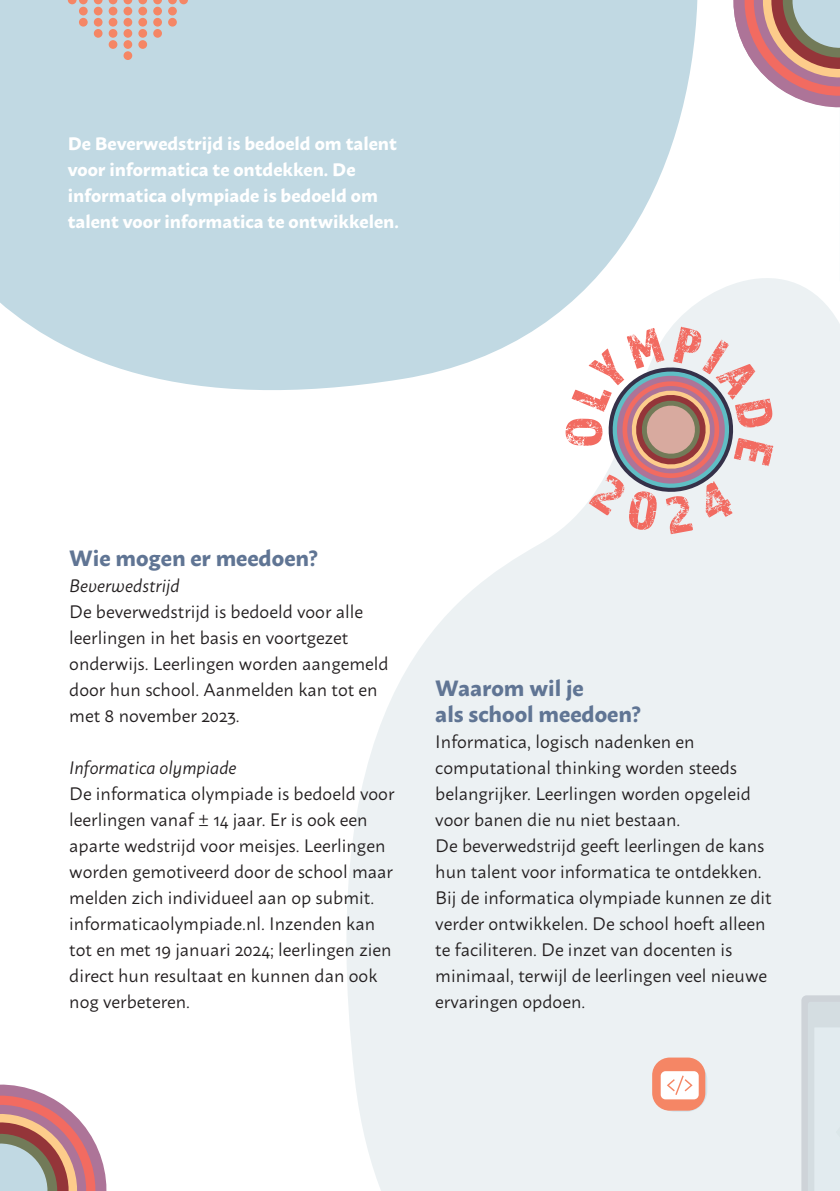
<style>
.page{position:relative;width:840px;height:1191px;background:#fff}
.page>*{position:absolute;margin:0;border:0;box-sizing:border-box;transform-origin:0 0}
.t1{font:51.8px "Almaq Rough";color:#f26b61}
.Tussenkoppen{font:700 22px/26px "Macho";color:#607594}
.Platte_tekst{font:18px/26px "Macho";color:#231f20}
.Inleiding{font:700 18px/26px "Macho";color:#fff}
.Platte_tekst-2{font:italic 18px "Macho";color:#231f20}
</style>
<div class="page">
<svg style="left:346px;top:521px;width:493px;height:670px;background:#edf1f3"></svg>
<div style="left:0;top:0;width:571px;height:390px;background:#c1d9e3"></div>
<svg style="left:0;top:1084px;width:107px;height:107px"></svg>
<svg style="left:109px;top:0;width:8px;height:4px"></svg>
<svg style="left:94px;top:0;width:8px;height:4px"></svg>
<svg style="left:68px;top:0;width:20px;height:4px"></svg>
<svg style="left:138px;top:0;width:9px;height:4px"></svg>
<svg style="left:123px;top:0;width:9px;height:4px"></svg>
<svg style="left:153px;top:0;width:9px;height:4px"></svg>
<div style="left:109px;top:7px;width:8px;height:8px;background:#f58665;border-radius:50%"></div>
<div style="left:94px;top:7px;width:8px;height:8px;background:#f58665;border-radius:50%"></div>
<div style="left:79px;top:7px;width:9px;height:8px;background:#f58665;border-radius:50%"></div>
<div style="left:138px;top:7px;width:9px;height:8px;background:#f58665;border-radius:50%"></div>
<div style="left:123px;top:7px;width:9px;height:8px;background:#f58665;border-radius:50%"></div>
<div style="left:153px;top:7px;width:9px;height:8px;background:#f58665;border-radius:50%"></div>
<div style="left:168px;top:7px;width:9px;height:8px;background:#f58665;border-radius:50%"></div>
<svg style="left:168px;top:0;width:20px;height:4px"></svg>
<div style="left:109px;top:18px;width:8px;height:9px;background:#f58665;border-radius:50%"></div>
<div style="left:94px;top:18px;width:8px;height:9px;background:#f58665;border-radius:50%"></div>
<div style="left:79px;top:18px;width:9px;height:9px;background:#f58665;border-radius:50%"></div>
<div style="left:138px;top:18px;width:9px;height:9px;background:#f58665;border-radius:50%"></div>
<div style="left:123px;top:18px;width:9px;height:9px;background:#f58665;border-radius:50%"></div>
<div style="left:153px;top:18px;width:9px;height:9px;background:#f58665;border-radius:50%"></div>
<div style="left:168px;top:18px;width:9px;height:9px;background:#f58665;border-radius:50%"></div>
<div style="left:109px;top:29px;width:8px;height:9px;background:#f58665;border-radius:50%"></div>
<div style="left:94px;top:29px;width:8px;height:9px;background:#f58665;border-radius:50%"></div>
<div style="left:138px;top:29px;width:9px;height:9px;background:#f58665;border-radius:50%"></div>
<div style="left:123px;top:29px;width:9px;height:9px;background:#f58665;border-radius:50%"></div>
<div style="left:153px;top:29px;width:9px;height:9px;background:#f58665;border-radius:50%"></div>
<div style="left:109px;top:40px;width:8px;height:9px;background:#f58665;border-radius:50%"></div>
<div style="left:138px;top:40px;width:9px;height:9px;background:#f58665;border-radius:50%"></div>
<div style="left:123px;top:40px;width:9px;height:9px;background:#f58665;border-radius:50%"></div>
<div style="left:123px;top:51px;width:9px;height:9px;background:#f58665;border-radius:50%"></div>
<div style="left:651px;top:1057px;width:54px;height:53px;background:#f58665;border-radius:18px"></div>
<svg style="left:660px;top:1071px;width:38px;height:28px"></svg>
<svg style="left:571px;top:0;width:269px;height:534px"></svg>
<p class="Inleiding" style="left:68px;top:129px;width:332px">De Beverwedstrijd is bedoeld om talent voor informatica te ontdekken. De informatica olympiade is bedoeld om talent voor informatica te ontwikkelen.</p>
<h1 class="t1" style="left:552px;top:448px;width:32px;rotate:-90deg">O</h1>
<p class="Tussenkoppen" style="left:69px;top:543px;width:250px">Wie mogen er meedoen?</p>
<p class="Platte_tekst-2" style="left:69px;top:570px;width:112px">Beverwedstrijd</p>
<p class="Platte_tekst" style="left:69px;top:597px;width:321px">De beverwedstrijd is bedoeld voor alle leerlingen in het basis en voortgezet onderwijs. Leerlingen worden aangemeld door hun school. Aanmelden kan tot en met 8 november 2023.</p>
<p class="Platte_tekst-2" style="left:69px;top:752px;width:169px">Informatica olympiade</p>
<p class="Platte_tekst" style="left:69px;top:779px;width:326px">De informatica olympiade is bedoeld voor leerlingen vanaf ± 14 jaar. Er is ook een aparte wedstrijd voor meisjes. Leerlingen worden gemotiveerd door de school maar melden zich individueel aan op submit. informaticaolympiade.nl. Inzenden kan tot en met 19 januari 2024; leerlingen zien direct hun resultaat en kunnen dan ook nog verbeteren.</p>
<p class="Tussenkoppen" style="left:435px;top:673px;width:207px">Waarom wil je<br>als school meedoen?</p>
<p class="Platte_tekst" style="left:435px;top:727px;width:317px">Informatica, logisch nadenken en computational thinking worden steeds belangrijker. Leerlingen worden opgeleid voor banen die nu niet bestaan.</p>
<p class="Platte_tekst" style="left:435px;top:831px;width:338px">De beverwedstrijd geeft leerlingen de kans hun talent voor informatica te ontdekken.<br>Bij de informatica olympiade kunnen ze dit verder ontwikkelen. De school hoeft alleen te faciliteren. De inzet van docenten is minimaal, terwijl de leerlingen veel nieuwe ervaringen opdoen.</p>
</div>
